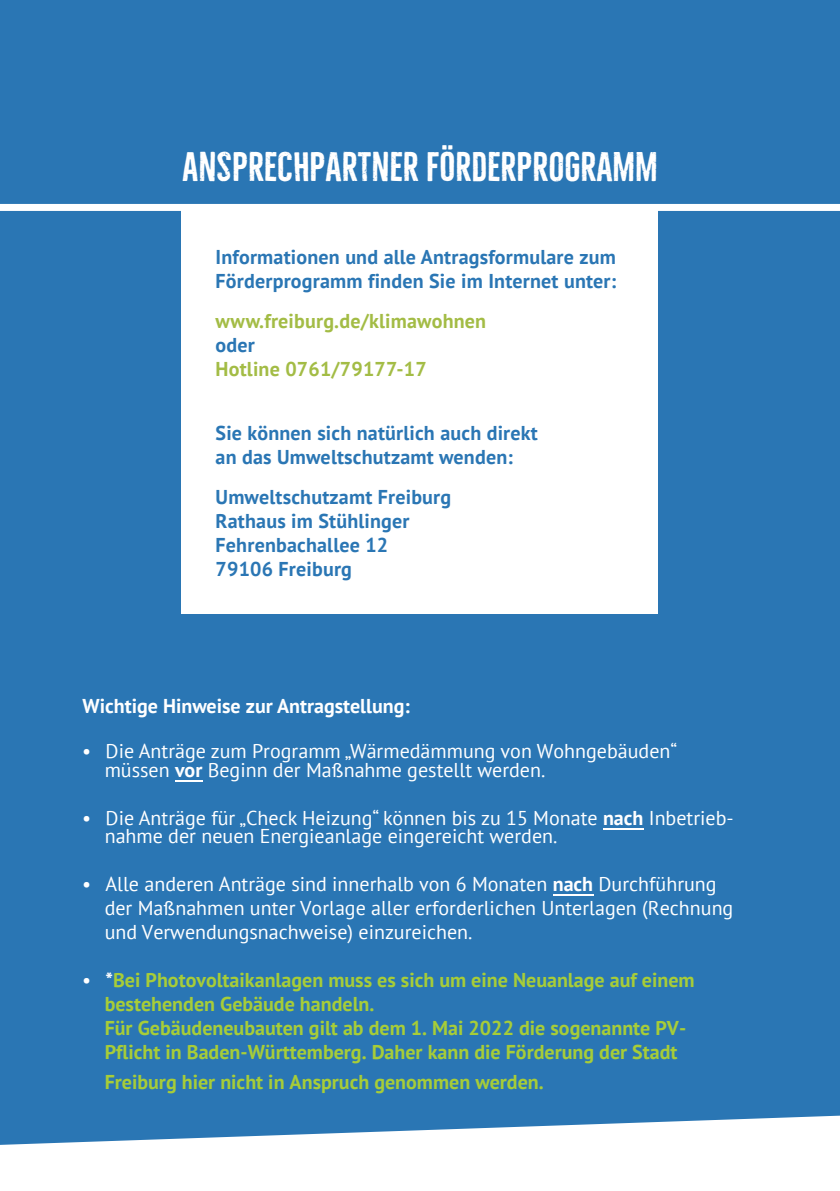
<style>
.page{position:relative;width:840px;height:1191px;background:#fff}
.page>*{position:absolute;margin:0;border:0;box-sizing:border-box;transform-origin:0 0}
.t1{font:700 38px "Bellfort Rough";color:#fff}
.t2{font:20px/24px "PT Sans";color:#fff}
.t3{font:700 20px/24px "PT Sans";color:#a7cd38}
.t4{font:700 20px/24px "PT Sans";letter-spacing:.01em;color:#2a76b4}
.t5{font:700 20px "PT Sans";letter-spacing:.01em;color:#a3bc45}
.t6{font:700 20px "PT Sans";color:#fff}
.s1{font-style:inherit}
.s2{font-weight:700}
.s3{font-weight:400;color:#fff}
.s4{color:#fff}
</style>
<div class="page">
<div style="left:0;top:0;width:839px;height:1070px;background:#2a76b4"></div>
<svg style="left:0;top:780px;width:839px;height:365px"></svg>
<div style="left:181px;top:207px;width:476px;height:406px;background:#fff"></div>
<div style="left:0;top:204px;width:839px;height:7px;background:#fff"></div>
<svg style="left:175px;top:780px;width:27px;height:1px"></svg>
<hr style="left:602px;top:828px;width:41px;height:1px;background:#fff">
<hr style="left:552px;top:894px;width:41px;height:1px;background:#fff">
<p class="t1" style="left:182px;top:144px;width:477px"><span class="s1">A</span>NSPRECHPARTNER FÖRDERPROGRAMM</p>
<p class="t4" style="left:215px;top:245px;width:402px">Informationen und alle Antragsformulare zum<br>Förderprogramm finden Sie im Internet unter:</p>
<p class="t5" style="left:215px;top:308px;width:272px">www.freiburg.de/klimawohnen</p>
<p class="t4" style="left:215px;top:333px;width:41px">oder</p>
<p class="t5" style="left:215px;top:356px;width:212px">Hotline 0761/79177-17</p>
<p class="t4" style="left:215px;top:421px;width:323px">Sie können sich natürlich auch direkt an das Umweltschutzamt wenden:</p>
<p class="t4" style="left:215px;top:485px;width:237px">Umweltschutzamt Freiburg<br>Rathaus im Stühlinger<br>Fehrenbachallee 12<br>79106 Freiburg</p>
<p class="t6" style="left:82px;top:693px;width:329px">Wichtige Hinweise zur Antragstellung:</p>
<p class="t2" style="left:105px;top:741px;width:573px;line-height:18.8px;text-indent:-23px">• Die Anträge zum Programm „Wärmedämmung von Wohngebäuden“ müssen <span class="s2">vor</span> Beginn der Maßnahme gestellt werden.</p>
<p class="t2" style="left:105px;top:808px;width:630px;line-height:18.2px;text-indent:-23px">• Die Anträge für „Check Heizung“ können bis zu 15 Monate <span class="s2">nach</span> Inbetrieb&shy;nahme der neuen Energieanlage eingereicht werden.</p>
<p class="t2" style="left:105px;top:871px;width:629px;text-indent:-23px">• Alle anderen Anträge sind innerhalb von 6 Monaten <span class="s2">nach</span> Durchführung der Maßnahmen unter Vorlage aller erforderlichen Unterlagen (Rechnung und Verwendungsnachweise) einzureichen.</p>
<p class="t3" style="left:105px;top:967px;width:591px;text-indent:-23px"><span class="s3">•</span> <span class="s4">*</span>Bei Photovoltaikanlagen muss es sich um eine Neuanlage auf einem bestehenden Gebäude handeln.<br>Für Gebäudeneubauten gilt ab dem 1. Mai 2022 die sogenannte PV-Pflicht in Baden-Württemberg. Daher kann die Förderung der Stadt</p>
<p class="t3" style="left:105px;top:1069px;width:440px">Freiburg hier nicht in Anspruch genommen werden.</p>
</div>
